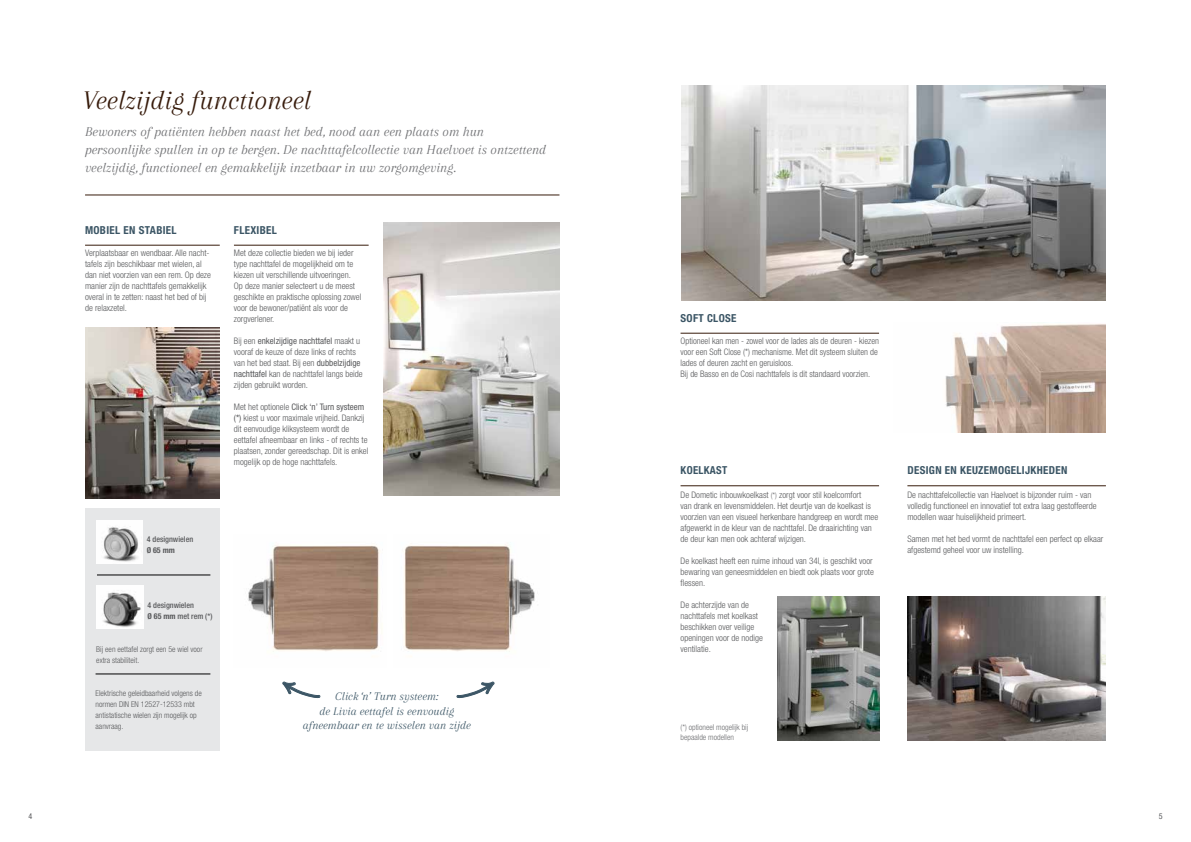
<style>
.page{position:relative;width:1191px;height:842px;background:#fff}
.page>*{position:absolute;margin:0;border:0;box-sizing:border-box;transform-origin:0 0}
.t1{font:italic 28px "Arapey";color:#371b0b}
.t2{font:italic 14px/18px "Arapey";color:#6d6e71}
.t3{font:italic 12px/14.4px "Arapey";color:#3b5565;text-align:center}
.t4{font:700 condensed 11px "Helvetica Neue LT Std";letter-spacing:.03em;color:#3b5565}
.t5{font:300 condensed 9px/11px "Helvetica Neue LT Std";color:#58595b}
.t6{font:300 condensed 8px/11px "Helvetica Neue LT Std";color:#58595b}
.t7{font:500 condensed 8px/11px "Helvetica Neue LT Std";color:#58595b}
.t8{font:300 condensed 8px/10px "Helvetica Neue LT Std";color:#6d6e71}
.t9{font:700 condensed 8px "Helvetica Neue LT Std";color:#58595b}
.t10{font:condensed 8px "Helvetica Neue LT Std";color:#58595b}
.s1{font-weight:400}
.s2{font-weight:700}
.s3{font-size:8px;color:#6d6e71}
</style>
<div class="page">
<img style="left:85px;top:328px;width:135px;height:171px">
<img style="left:248px;top:545px;width:132px;height:107px">
<img style="left:777px;top:596px;width:102px;height:144px">
<img style="left:681px;top:85px;width:425px;height:215px">
<img style="left:907px;top:596px;width:199px;height:144px">
<img style="left:945px;top:324px;width:161px;height:108px">
<img style="left:383px;top:222px;width:176px;height:274px">
<img style="left:404px;top:544px;width:131px;height:108px">
<div style="left:85px;top:508px;width:135px;height:243px;background:#e6e7e8"></div>
<img style="left:97px;top:520px;width:45px;height:43px">
<img style="left:97px;top:586px;width:46px;height:43px">
<hr style="left:85px;top:195px;width:474px;height:1px;background:#371b0b">
<hr style="left:85px;top:245px;width:135px;height:1px;background:#371b0b">
<hr style="left:234px;top:245px;width:135px;height:1px;background:#371b0b">
<hr style="left:680px;top:486px;width:199px;height:1px;background:#371b0b">
<hr style="left:907px;top:486px;width:199px;height:1px;background:#371b0b">
<hr style="left:680px;top:333px;width:199px;height:1px;background:#371b0b">
<hr style="left:97px;top:575px;width:113px;height:1px;background:#000">
<hr style="left:96px;top:674px;width:114px;height:1px;background:#000">
<h1 class="t1" style="left:83px;top:85px;width:230px">Veelzijdig functioneel</h1>
<h2 class="t2" style="left:85px;top:123px;width:462px">Bewoners of patiënten hebben naast het bed, nood aan een plaats om hun persoonlijke spullen in op te bergen. De nachttafelcollectie van Haelvoet is ontzettend veelzijdig, functioneel en gemakkelijk inzetbaar in uw zorgomgeving.</h2>
<p class="t4" style="left:85px;top:223px;width:93px">MOBIEL EN STABIEL</p>
<p class="t5" style="left:85px;top:247px;width:127px">Verplaatsbaar en wendbaar. Alle nacht&shy;tafels zijn beschikbaar met wielen, al dan niet voorzien van een rem. Op deze manier zijn de nachttafels gemakkelijk overal in te zetten: naast het bed of bij de relaxzetel.</p>
<p class="t4" style="left:234px;top:223px;width:45px">FLEXIBEL</p>
<p class="t5" style="left:234px;top:247px;width:129px">Met deze collectie bieden we bij ieder type nachttafel de mogelijkheid om te kiezen uit verschillende uitvoeringen.<br>Op deze manier selecteert u de meest geschikte en praktische oplossing zowel voor de bewoner/patiënt als voor de zorgverlener.</p>
<p class="t5" style="left:234px;top:335px;width:130px">Bij een <span class="s1">enkelzijdige nachttafel</span> maakt u vooraf de keuze of deze links of rechts van het bed staat. Bij een <span class="s1">dubbelzijdige nachttafel</span> kan de nachttafel langs beide zijden gebruikt worden.</p>
<p class="t5" style="left:234px;top:401px;width:136px">Met het optionele <span class="s1">Click ‘n’ Turn systeem (*)</span> kiest u voor maximale vrijheid. Dankzij dit eenvoudige kliksysteem wordt de eettafel afneembaar en links - of rechts te plaatsen, zonder gereedschap. Dit is enkel mogelijk op de hoge nachttafels.</p>
<p class="t7" style="left:147px;top:534px;width:48px">4 designwielen</p>
<p class="t9" style="left:147px;top:545px;width:30px">Ø 65 mm</p>
<p class="t7" style="left:147px;top:600px;width:66px">4 designwielen<br><span class="s2">Ø 65 mm</span> met rem (*)</p>
<p class="t6" style="left:96px;top:644px;width:108px">Bij een eettafel zorgt een 5e wiel voor extra stabiliteit.</p>
<p class="t6" style="left:96px;top:688px;width:108px">Elektrische geleidbaarheid volgens de normen DIN EN 12527-12533 mbt antistatische wielen zijn mogelijk op aanvraag.</p>
<h3 class="t3" style="left:303px;top:689px;width:169px">Click ‘n’ Turn systeem:<br>de Livia eettafel is eenvoudig afneembaar en te wisselen van zijde</h3>
<p class="t4" style="left:680px;top:311px;width:57px">SOFT CLOSE</p>
<p class="t5" style="left:680px;top:335px;width:200px">Optioneel kan men - zowel voor de lades als de deuren - kiezen voor een Soft Close (*) mechanisme. Met dit systeem sluiten de lades of deuren zacht en geruisloos.<br>Bij de Basso en de Cosi nachttafels is dit standaard voorzien.</p>
<p class="t4" style="left:680px;top:464px;width:48px">KOELKAST</p>
<p class="t5" style="left:680px;top:489px;width:199px">De Dometic inbouwkoelkast <span class="s3">(*)</span> zorgt voor stil koelcomfort<br>van drank en levensmiddelen. Het deurtje van de koelkast is voorzien van een visueel herkenbare handgreep en wordt mee afgewerkt in de kleur van de nachttafel. De draairichting van de deur kan men ook achteraf wijzigen.</p>
<p class="t5" style="left:680px;top:555px;width:195px">De koelkast heeft een ruime inhoud van 34l, is geschikt voor bewaring van geneesmiddelen en biedt ook plaats voor grote flessen.</p>
<p class="t5" style="left:680px;top:599px;width:84px">De achterzijde van de nachttafels met koelkast beschikken over veilige openingen voor de nodige ventilatie.</p>
<p class="t8" style="left:680px;top:722px;width:69px">(*) optioneel mogelijk bij bepaalde modellen</p>
<p class="t4" style="left:907px;top:464px;width:161px">DESIGN EN KEUZEMOGELIJKHEDEN</p>
<p class="t5" style="left:907px;top:489px;width:191px">De nachttafelcollectie van Haelvoet is bijzonder ruim - van volledig functioneel en innovatief tot extra laag gestoffeerde modellen waar huiselijkheid primeert.</p>
<p class="t5" style="left:907px;top:533px;width:197px">Samen met het bed vormt de nachttafel een perfect op elkaar afgestemd geheel voor uw instelling.</p>
<p class="t10" style="left:28px;top:811px;width:5px">4</p>
<p class="t10" style="left:1158px;top:812px;width:5px">5</p>
</div>
